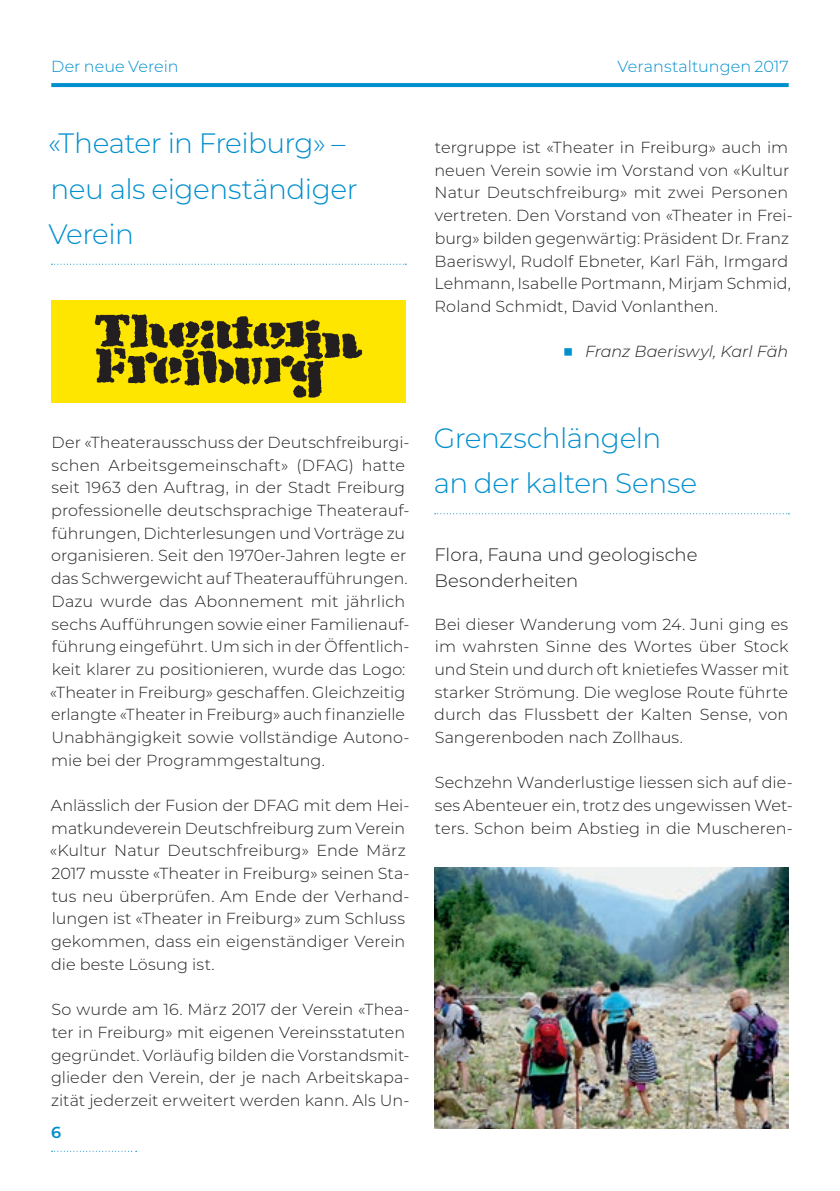
<style>
.page{position:relative;width:840px;height:1191px;background:#fff}
.page>*{position:absolute;margin:0;border:0;box-sizing:border-box;transform-origin:0 0}
.t1{font:300 28px/45.4px "Montserrat";letter-spacing:-.015em;color:#008fce}
.t2{font:300 18px/26px "Montserrat";color:#231f20}
.t3{font:300 16px/22.6px "Montserrat";letter-spacing:.005em;color:#231f20}
.t4{font:300 16px "Montserrat";letter-spacing:.005em;color:#008fce}
.t5{font:italic 300 16px "Montserrat";letter-spacing:-.005em;color:#231f20}
.t6{font:600 16px "Montserrat";color:#008fce}
.s1{font-weight:400;font-size:19.2px;color:#008fce}
</style>
<div class="page">
<svg style="left:51px;top:83px;width:737px;height:4px;background:#0490ce"></svg>
<svg style="left:52px;top:1150px;width:85px;height:1px"></svg>
<svg style="left:52px;top:264px;width:354px;height:1px"></svg>
<svg style="left:434px;top:513px;width:355px;height:1px"></svg>
<div style="left:51px;top:300px;width:354px;height:103px;background:#ffe601"></div>
<img style="left:94px;top:314px;width:269px;height:84px">
<img style="left:434px;top:867px;width:354px;height:261px">
<p class="t4" style="left:51px;top:56px;width:129px">Der neue Verein</p>
<p class="t4" style="left:617px;top:56px;width:173px">Veranstaltungen 2017</p>
<h1 class="t1" style="left:48px;top:120px;width:311px">«Theater in Freiburg» – neu als eigenständiger<br>Verein</h1>
<p class="t3" style="left:434px;top:136px;width:360px">tergruppe ist «Theater in Freiburg» auch im neuen Verein sowie im Vorstand von «Kultur Natur Deutschfreiburg» mit zwei Personen vertreten. Den Vorstand von «Theater in Frei&shy;burg» bilden gegenwärtig: Präsident Dr. Franz Baeriswyl, Rudolf Ebneter, Karl Fäh, Irmgard Lehmann, Isabelle Portmann, Mirjam Schmid, Roland Schmidt, David Vonlanthen.</p>
<p class="t5" style="left:562px;top:341px;width:227px"><span class="s1">■</span> Franz Baeriswyl, Karl Fäh</p>
<p class="t3" style="left:50px;top:430px;width:361px">Der «Theaterausschuss der Deutschfreiburgi&shy;schen Arbeitsgemeinschaft» (DFAG) hatte seit 1963 den Auftrag, in der Stadt Freiburg professionelle deutschsprachige Theaterauf&shy;führungen, Dichterlesungen und Vorträge zu organisieren. Seit den 1970er-Jahren legte er das Schwergewicht auf Theateraufführungen.<br>Dazu wurde das Abonnement mit jährlich sechs Aufführungen sowie einer Familienauf&shy;führung eingeführt. Um sich in der Öffentlich&shy;keit klarer zu positionieren, wurde das Logo: «Theater in Freiburg» geschaffen. Gleichzeitig erlangte «Theater in Freiburg» auch finanzielle Unabhängigkeit sowie vollständige Autono&shy;mie bei der Programmgestaltung.</p>
<p class="t3" style="left:50px;top:793px;width:361px">Anlässlich der Fusion der DFAG mit dem Hei&shy;matkundeverein Deutschfreiburg zum Verein «Kultur Natur Deutschfreiburg» Ende März 2017 musste «Theater in Freiburg» seinen Sta&shy;tus neu überprüfen. Am Ende der Verhand&shy;lungen ist «Theater in Freiburg» zum Schluss gekommen, dass ein eigenständiger Verein die beste Lösung ist.</p>
<p class="t3" style="left:51px;top:997px;width:360px">So wurde am 16. März 2017 der Verein «Thea&shy;ter in Freiburg» mit eigenen Vereinsstatuten gegründet. Vorläufig bilden die Vorstandsmit&shy;glieder den Verein, der je nach Arbeitskapa&shy;zität jederzeit erweitert werden kann. Als Un-</p>
<p class="t6" style="left:51px;top:1121px;width:12px">6</p>
<h1 class="t1" style="left:433px;top:414px;width:265px">Grenzschlängeln an der kalten Sense</h1>
<p class="t2" style="left:434px;top:541px;width:264px">Flora, Fauna und geologische<br>Besonderheiten</p>
<p class="t3" style="left:434px;top:612px;width:356px;text-align:justify">Bei dieser Wanderung vom 24. Juni ging es im wahrsten Sinne des Wortes über Stock und Stein und durch oft knietiefes Wasser mit starker Strömung. Die weglose Route führte durch das Flussbett der Kalten Sense, von Sangerenboden nach Zollhaus.</p>
<p class="t3" style="left:434px;top:771px;width:359px;text-align:justify">Sechzehn Wanderlustige liessen sich auf die&shy;ses Abenteuer ein, trotz des ungewissen Wet&shy;ters. Schon beim Abstieg in die Muscheren-</p>
</div>
